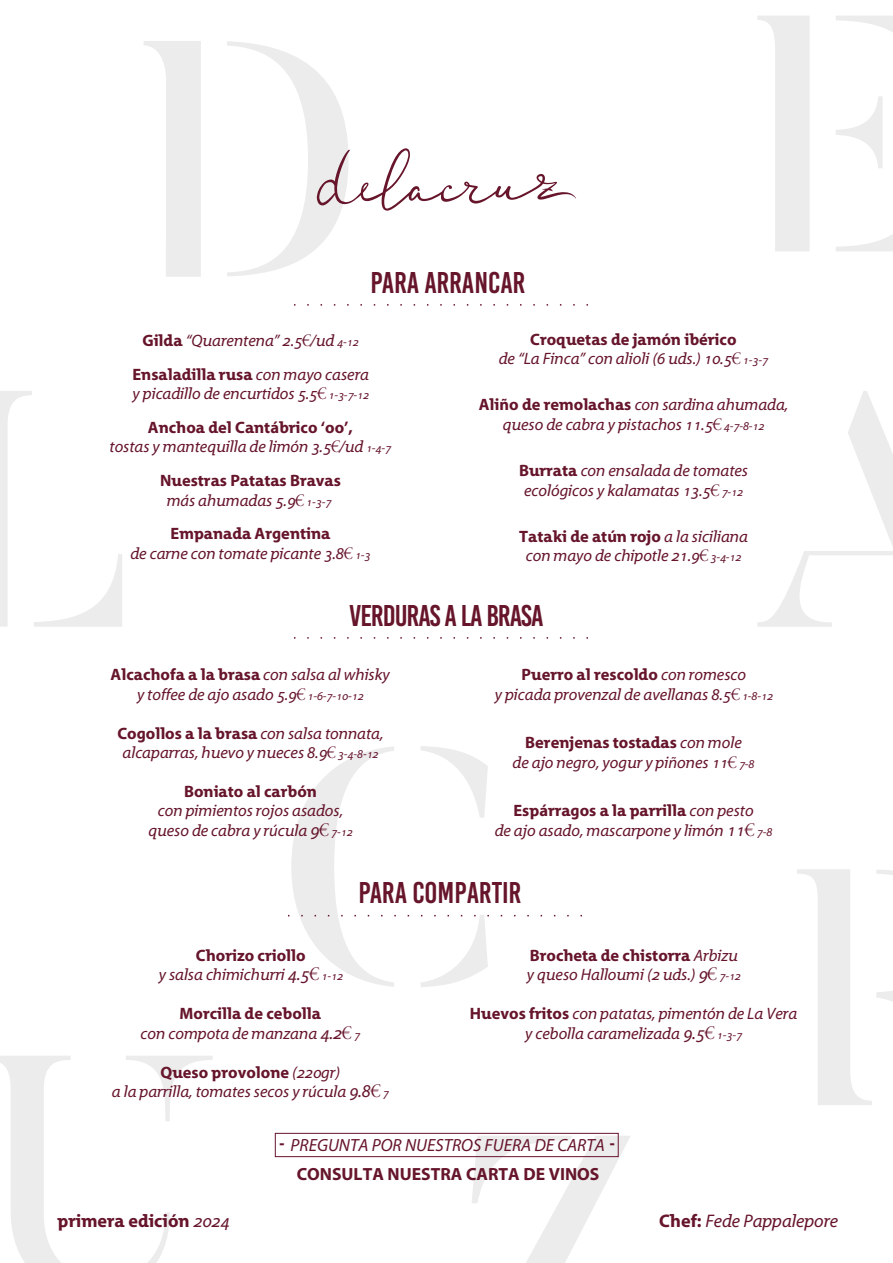
<style>
.page{position:relative;width:893px;height:1263px;background:#fff}
.page>*{position:absolute;margin:0;border:0;box-sizing:border-box;transform-origin:0 0}
.t1{font:30px "Bebas Kai";color:#66152b}
.t2{font:30px "Bebas Kai";letter-spacing:-.03em;color:#66152b}
.t3{font:italic 18.3px "Grandesign Neue Roman";color:#66152b}
.t4{font:700 18.3px "Grandesign Neue Roman";color:#66152b}
.t5{font:italic 17.7px/29px "Grandesign Neue Roman";color:#66152b;text-align:center}
.t6{font:italic 16.5px/19.5px "Grandesign Neue Roman";color:#66152b;text-align:center}
.t7{font:700 16.5px/19.5px "Grandesign Neue Roman";color:#66152b;text-align:center}
.s1{font-weight:700;font-style:normal}
.s2{font-size:12px}
.s3{font-weight:400;font-style:italic}
.s4{font-weight:400;font-style:italic;font-size:12px}
.s5{font-size:18px}
.s6{font-family:"Bebas Kai";font-style:normal;font-size:19.2px}
</style>
<div class="page">
<svg style="left:144px;top:41px;width:57px;height:236px"></svg>
<svg style="left:836px;top:234px;width:57px;height:17px"></svg>
<svg style="left:757px;top:16px;width:53px;height:235px"></svg>
<svg style="left:836px;top:96px;width:47px;height:72px"></svg>
<svg style="left:836px;top:16px;width:57px;height:16px"></svg>
<svg style="left:0;top:391px;width:122px;height:236px"></svg>
<svg style="left:757px;top:391px;width:136px;height:236px"></svg>
<svg style="left:797px;top:869px;width:96px;height:236px"></svg>
<svg style="left:0;top:1056px;width:213px;height:207px"></svg>
<svg style="left:466px;top:1136px;width:164px;height:127px"></svg>
<svg style="left:294px;top:304px;width:294px;height:2px"></svg>
<svg style="left:294px;top:637px;width:294px;height:2px"></svg>
<svg style="left:288px;top:746px;width:294px;height:241px"></svg>
<div style="left:275px;top:1133px;width:343px;height:24px;border:1px solid #66152b"></div>
<svg style="left:227px;top:41px;width:349px;height:235px"></svg>
<h1 class="t1" style="left:371px;top:266px;width:156px">PARA ARRANCAR</h1>
<p class="t6" style="left:132px;top:324px;width:238px;line-height:33.8px"><span class="s1">Gilda</span> “Quarentena” 2.5€/ud <span class="s2">4-12<br></span><span class="s1">Ensaladilla rusa</span> con mayo casera</p>
<p class="t6" style="left:133px;top:384px;width:238px">y picadillo de encurtidos 5.5€ <span class="s2">1-3-7-12</span></p>
<p class="t6" style="left:110px;top:418px;width:283px"><span class="s1">Anchoa del Cantábrico ‘oo’,<br></span>tostas y mantequilla de limón 3.5€/ud <span class="s2">1-4-7</span></p>
<p class="t7" style="left:160px;top:471px;width:182px">Nuestras Patatas Bravas <span class="s3">más ahumadas 5.9€</span> <span class="s4">1-3-7</span></p>
<p class="t6" style="left:130px;top:524px;width:242px"><span class="s1">Empanada Argentina<br></span>de carne con tomate picante 3.8€ <span class="s2">1-3</span></p>
<p class="t6" style="left:499px;top:329px;width:271px"><span class="s1">Croquetas de jamón ibérico<br></span>de “La Finca” con alioli (6 uds.) 10.5€ <span class="s2">1-3-7</span></p>
<p class="t6" style="left:479px;top:395px;width:311px"><span class="s1">Aliño de remolachas</span> con sardina ahumada, queso de cabra y pistachos 11.5€ <span class="s2">4-7-8-12</span></p>
<p class="t6" style="left:519px;top:461px;width:231px"><span class="s1">Burrata</span> con ensalada de tomates ecológicos y kalamatas 13.5€ <span class="s2">7-12</span></p>
<p class="t6" style="left:519px;top:527px;width:230px"><span class="s1">Tataki de atún rojo</span> a la siciliana con mayo de chipotle 21.9€ <span class="s2">3-4-12</span></p>
<h1 class="t2" style="left:349px;top:599px;width:196px">VERDURAS A LA BRASA</h1>
<p class="t6" style="left:111px;top:665px;width:281px"><span class="s1">Alcachofa a la brasa</span> con salsa al whisky y toffee de ajo asado 5.9€ <span class="s2">1-6-7-10-12</span></p>
<p class="t6" style="left:117px;top:723px;width:268px"><span class="s1">Cogollos a la brasa</span> con salsa tonnata, alcaparras, huevo y nueces 8.9€ <span class="s2">3-4-8-12</span></p>
<p class="t7" style="left:184px;top:782px;width:134px">Boniato al carbón</p>
<p class="t6" style="left:148px;top:801px;width:206px">con pimientos rojos asados, queso de cabra y rúcula <span class="s5">9€</span> <span class="s2">7-12</span></p>
<p class="t6" style="left:495px;top:665px;width:280px"><span class="s1">Puerro al rescoldo</span> con romesco<br>y picada provenzal de avellanas 8.5€ <span class="s2">1-8-12</span></p>
<p class="t6" style="left:513px;top:733px;width:243px"><span class="s1">Berenjenas tostadas</span> con mole<br>de ajo negro, yogur y piñones 11€ <span class="s2">7-8</span></p>
<p class="t6" style="left:495px;top:801px;width:279px"><span class="s1">Espárragos a la parrilla</span> con pesto<br>de ajo asado, mascarpone y limón <span class="s5">11€</span> <span class="s2">7-8</span></p>
<h1 class="t1" style="left:359px;top:877px;width:164px">PARA COMPARTIR</h1>
<p class="t6" style="left:159px;top:945px;width:186px"><span class="s1">Chorizo criollo<br></span>y salsa chimichurri <span class="s5">4.5€</span> <span class="s2">1-12</span></p>
<p class="t6" style="left:527px;top:945px;width:215px;text-align:left"><span class="s1">Brocheta de chistorra</span> Arbizu y queso Halloumi (2 uds.) <span class="s5">9€</span> <span class="s2">7-12</span></p>
<p class="t6" style="left:141px;top:1004px;width:221px"><span class="s1">Morcilla de cebolla<br></span>con compota de manzana <span class="s5">4.2€</span> <span class="s2">7</span></p>
<p class="t6" style="left:112px;top:1062px;width:278px"><span class="s1">Queso provolone</span> (220gr)<br>a la parrilla, tomates secos y rúcula <span class="s5">9.8€</span> <span class="s2">7</span></p>
<p class="t6" style="left:470px;top:1004px;width:329px"><span class="s1">Huevos fritos</span> con patatas, pimentón de La Vera y cebolla caramelizada <span class="s5">9.5€</span> <span class="s2">1-3-7</span></p>
<p class="t5" style="left:279px;top:1131px;width:337px"><span class="s6">-</span> PREGUNTA POR NUESTROS FUERA DE CARTA <span class="s6">-<br></span><span class="s1">CONSULTA NUESTRA CARTA DE VINOS</span></p>
<p class="t4" style="left:58px;top:1210px;width:173px">primera edición <span class="s3">2024</span></p>
<p class="t3" style="left:659px;top:1210px;width:181px"><span class="s1">Chef:</span> Fede Pappalepore</p>
</div>
